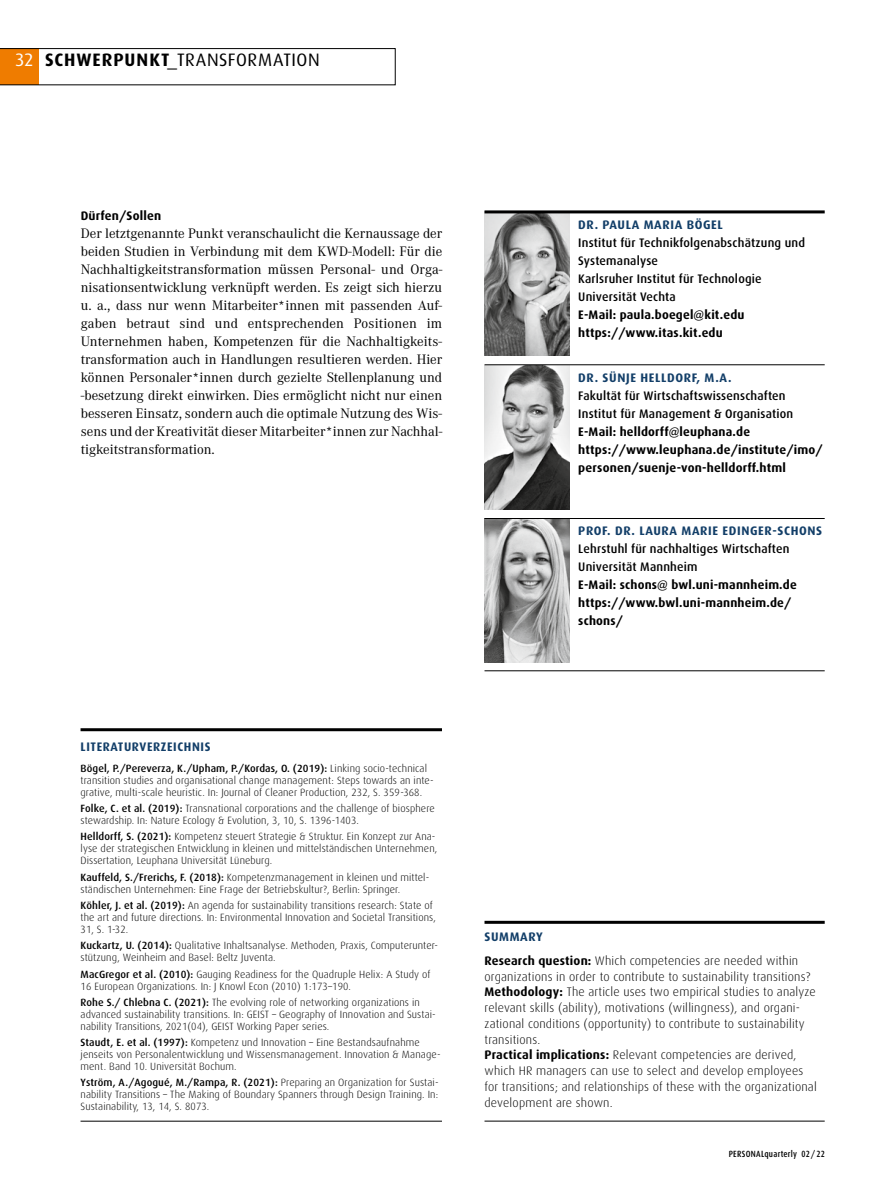
<style>
.page{position:relative;width:893px;height:1191px;background:#fff}
.page>*{position:absolute;margin:0;border:0;box-sizing:border-box;transform-origin:0 0}
.t1{font:18px "Dax";letter-spacing:.03em;color:#000}
.t2{font:14.25px/18px "Corporate A";color:#000;text-align:justify}
.t3{font:300 12.3px/15.8px "Dax";letter-spacing:.015em;color:#000}
.t4{font:700 12.3px/18px "Dax";letter-spacing:.015em;color:#000}
.t5{font:500 12.3px/18px "Dax";letter-spacing:.015em;color:#000}
.t6{font:700 12.3px "Dax";letter-spacing:.05em;color:#123e68}
.t7{font:300 10.5px/12px "Dax";letter-spacing:.01em;color:#000}
.t8{font:500 9px "Dax Condensed";letter-spacing:.03em;color:#000}
.s1{color:#fff}
.s2{font-weight:700}
.s3{font-weight:500}
.s4{font-weight:700;color:#123e68}
</style>
<div class="page">
<svg style="left:0;top:48px;width:395px;height:37px"></svg>
<img style="left:484px;top:519px;width:86px;height:143px">
<hr style="left:484px;top:670px;width:341px;height:1px;background:#000">
<hr style="left:484px;top:1120px;width:341px;height:1px;background:#000">
<hr style="left:484px;top:920px;width:341px;height:3px;background:#000">
<img style="left:484px;top:365px;width:86px;height:144px">
<hr style="left:484px;top:518px;width:341px;height:1px;background:#000">
<hr style="left:484px;top:210px;width:341px;height:3px;background:#000">
<img style="left:484px;top:211px;width:86px;height:144px">
<hr style="left:484px;top:364px;width:341px;height:1px;background:#000">
<hr style="left:81px;top:1121px;width:361px;height:1px;background:#000">
<hr style="left:81px;top:728px;width:361px;height:3px;background:#000">
<h1 class="t1" style="left:15px;top:50px;width:306px"><span class="s1">32</span> <span class="s2">SCHWERPUNKT</span>_TRANSFORMATION</h1>
<p class="t4" style="left:81px;top:207px;width:82px">Dürfen/Sollen</p>
<p class="t2" style="left:81px;top:225px;width:363px">Der letztgenannte Punkt veranschaulicht die Kernaussage der beiden Studien in Verbindung mit dem KWD-Modell: Für die Nachhaltigkeitstransformation müssen Personal- und Orga&shy;nisationsentwicklung verknüpft werden. Es zeigt sich hierzu u. a., dass nur wenn Mitarbeiter*innen mit passenden Auf&shy;gaben betraut sind und entsprechenden Positionen im Unternehmen haben, Kompetenzen für die Nachhaltigkeits&shy;transformation auch in Handlungen resultieren werden. Hier können Personaler*innen durch gezielte Stellenplanung und -besetzung direkt einwirken. Dies ermöglicht nicht nur einen besseren Einsatz, sondern auch die optimale Nutzung des Wis&shy;sens und der Kreativität dieser Mitarbeiter*innen zur Nachhal&shy;tigkeitstransformation.</p>
<p class="t6" style="left:578px;top:218px;width:146px">DR. PAULA MARIA BÖGEL</p>
<p class="t5" style="left:578px;top:234px;width:228px">Institut für Technikfolgenabschätzung und<br>Systemanalyse<br>Karlsruher Institut für Technologie<br>Universität Vechta</p>
<p class="t4" style="left:578px;top:306px;width:168px">E-Mail: paula.boegel@kit.edu https://www.itas.kit.edu</p>
<p class="t6" style="left:578px;top:371px;width:155px">DR. SÜNJE HELLDORF, M.A.</p>
<p class="t5" style="left:578px;top:387px;width:216px">Fakultät für Wirtschaftswissenschaften<br>Institut für Management &amp; Organisation</p>
<p class="t4" style="left:578px;top:423px;width:246px">E-Mail: helldorff@leuphana.de https://www.leuphana.de/institute/imo/ personen/suenje-von-helldorff.html</p>
<p class="t6" style="left:578px;top:524px;width:245px">PROF. DR. LAURA MARIE EDINGER-SCHONS</p>
<p class="t5" style="left:578px;top:540px;width:213px">Lehrstuhl für nachhaltiges Wirtschaften<br>Universität Mannheim</p>
<p class="t4" style="left:578px;top:576px;width:220px">E-Mail: schons@ bwl.uni-mannheim.de https://www.bwl.uni-mannheim.de/ schons/</p>
<p class="t6" style="left:81px;top:740px;width:131px">LITERATURVERZEICHNIS</p>
<p class="t7" style="left:81px;top:762px;width:355px"><span class="s3">Bögel, P./Pereverza, K./Upham, P./Kordas, O. (2019):</span> Linking socio-technical transition studies and organisational change management: Steps towards an inte&shy;grative, multi-scale heuristic. In: Journal of Cleaner Production, 232, S. 359-368.</p>
<p class="t7" style="left:81px;top:802px;width:356px"><span class="s3">Folke, C. et al. (2019):</span> Transnational corporations and the challenge of biosphere stewardship. In: Nature Ecology &amp; Evolution, 3, 10, S. 1396-1403.</p>
<p class="t7" style="left:81px;top:831px;width:358px"><span class="s3">Helldorff, S. (2021):</span> Kompetenz steuert Strategie &amp; Struktur. Ein Konzept zur Ana&shy;lyse der strategischen Entwicklung in kleinen und mittelständischen Unternehmen,<br>Dissertation, Leuphana Universität Lüneburg.</p>
<p class="t7" style="left:81px;top:871px;width:350px"><span class="s3">Kauffeld, S./Frerichs, F. (2018):</span> Kompetenzmanagement in kleinen und mittel&shy;ständischen Unternehmen: Eine Frage der Betriebskultur?, Berlin: Springer.</p>
<p class="t7" style="left:81px;top:899px;width:357px"><span class="s3">Köhler, J. et al. (2019):</span> An agenda for sustainability transitions research: State of the art and future directions. In: Environmental Innovation and Societal Transitions,<br>31, S. 1-32.</p>
<p class="t7" style="left:81px;top:939px;width:359px"><span class="s3">Kuckartz, U. (2014):</span> Qualitative Inhaltsanalyse. Methoden, Praxis, Computerunter&shy;stützung, Weinheim and Basel: Beltz Juventa.</p>
<p class="t7" style="left:81px;top:968px;width:351px"><span class="s3">MacGregor et al. (2010):</span> Gauging Readiness for the Quadruple Helix: A Study of<br>16 European Organizations. In: J Knowl Econ (2010) 1:173–190.</p>
<p class="t7" style="left:81px;top:996px;width:357px"><span class="s3">Rohe S./ Chlebna C. (2021):</span> The evolving role of networking organizations in advanced sustainability transitions. In: GEIST – Geography of Innovation and Sustai&shy;nability Transitions, 2021(04), GEIST Working Paper series.</p>
<p class="t7" style="left:81px;top:1036px;width:361px"><span class="s3">Staudt, E. et al. (1997):</span> Kompetenz und Innovation – Eine Bestandsaufnahme jenseits von Personalentwicklung und Wissensmanagement. Innovation &amp; Manage&shy;ment. Band 10. Universität Bochum.</p>
<p class="t7" style="left:81px;top:1076px;width:359px;text-align:justify"><span class="s3">Yström, A./Agogué, M./Rampa, R. (2021):</span> Preparing an Organization for Sustai&shy;nability Transitions – The Making of Boundary Spanners through Design Training. In:<br>Sustainability, 13, 14, S. 8073.</p>
<p class="t3" style="left:484px;top:924px;width:315px;line-height:24.3px"><span class="s4">SUMMARY<br></span><span class="s2">Research question:</span> Which competencies are needed within</p>
<p class="t3" style="left:484px;top:968px;width:334px">organizations in order to contribute to sustainability transitions?<br><span class="s2">Methodology:</span> The article uses two empirical studies to analyze relevant skills (ability), motivations (willingness), and organi&shy;zational conditions (opportunity) to contribute to sustainability transitions.<br><span class="s2">Practical implications:</span> Relevant competencies are derived, which HR managers can use to select and develop employees for transitions; and relationships of these with the organizational development are shown.</p>
<p class="t8" style="left:729px;top:1148px;width:98px">PERSONALquarterly 02/22</p>
</div>
